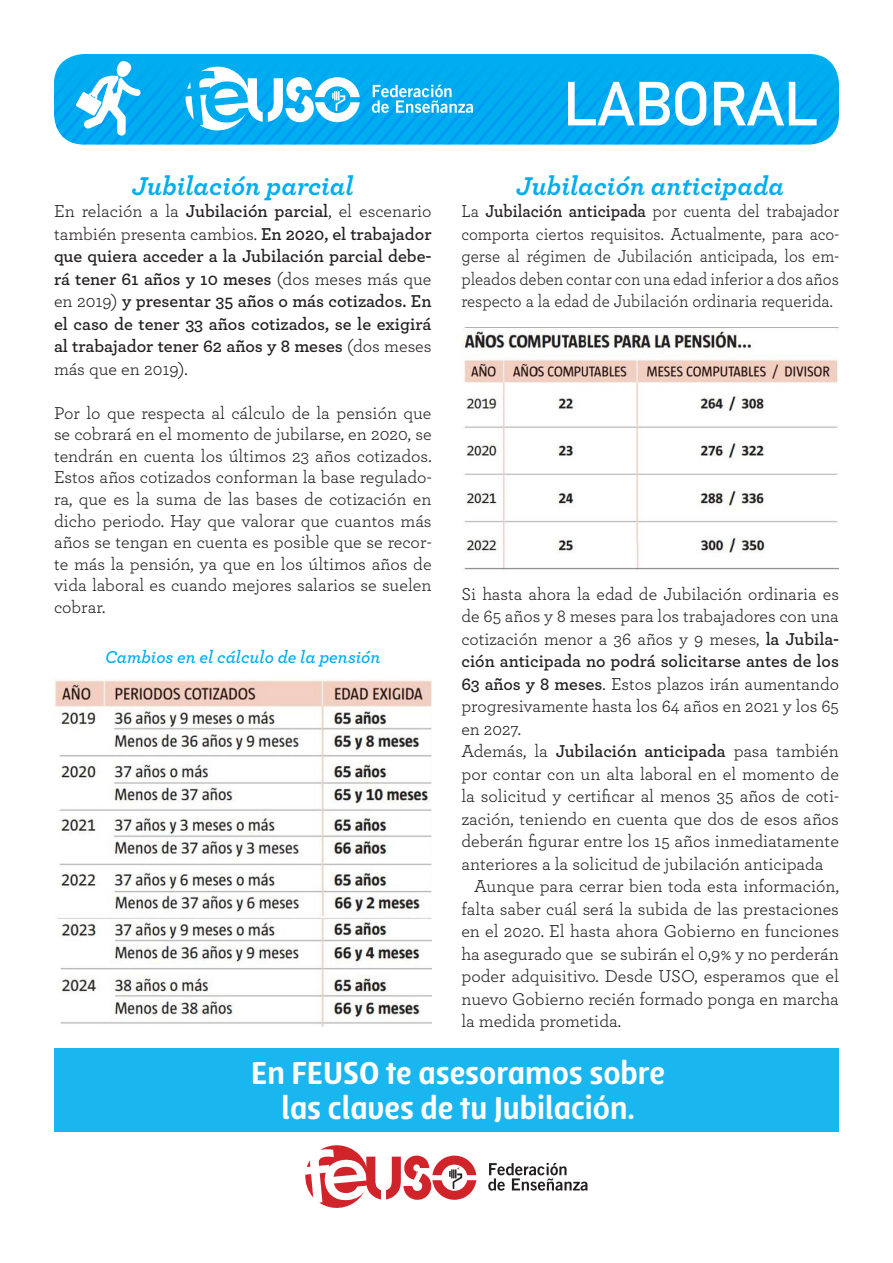
<style>
.page{position:relative;width:893px;height:1263px;background:#fff}
.page>*{position:absolute;margin:0;border:0;box-sizing:border-box;transform-origin:0 0}
.t1{font:700 61.2px "DIN Alternate";color:#fff}
.t2{font:800 33.75px "Lolita";color:#fff}
.t3{font:italic 700 27px "Archer Pro";color:#00aeef}
.t4{font:18px/22.5px "Archer Pro";color:#231f20;text-align:justify}
.t5{font:600 18px/22.5px "Archer Pro";color:#231f20;text-align:justify}
.t6{font:18px/22.5px "Archer Pro";color:#231f20;text-align:justify;scale:.94 1}
.t7{font:italic 600 18px "Archer Pro";color:#00aeef}
.s1{font-weight:400}
.s2{font-weight:600}
</style>
<div class="page">
<svg style="left:54px;top:54px;width:785px;height:91px;background:#1bb3f1"></svg>
<img style="left:54px;top:678px;width:378px;height:349px">
<img style="left:461px;top:327px;width:378px;height:243px">
<div style="left:54px;top:1048px;width:785px;height:84px;background:#1ab6f0"></div>
<svg style="left:488px;top:1163px;width:100px;height:28px"></svg>
<svg style="left:305px;top:1145px;width:171px;height:63px"></svg>
<p class="t3" style="left:132px;top:164px;width:224px">Jubilación parcial</p>
<p class="t5" style="left:54px;top:199px;width:379px"><span class="s1">En relación a la</span> Jubilación parcial<span class="s1">, el escenario también presenta cambios.</span> En 2020, el trabajador que quiera acceder a la Jubilación parcial debe&shy;rá tener 61 años y 10 meses <span class="s1">(dos meses más que en 2019)</span> y presentar 35 años o más cotizados. En el caso de tener 33 años cotizados, se le exigirá al trabajador tener 62 años y 8 meses <span class="s1">(dos meses más que en 2019).</span></p>
<p class="t4" style="left:54px;top:401px;width:379px;line-height:21.6px">Por lo que respecta al cálculo de la pensión que se cobrará en el momento de jubilarse, en 2020, se tendrán en cuenta los últimos 23 años cotizados.<br>Estos años cotizados conforman la base regulado&shy;ra, que es la suma de las bases de cotización en dicho periodo. Hay que valorar que cuantos más años se tengan en cuenta es posible que se recor&shy;te más la pensión, ya que en los últimos años de vida laboral es cuando mejores salarios se suelen cobrar.</p>
<p class="t7" style="left:105px;top:643px;width:277px">Cambios en el cálculo de la pensión</p>
<p class="t1" style="left:563px;top:57px;width:256px">LABORAL</p>
<p class="t3" style="left:516px;top:164px;width:269px">Jubilación anticipada</p>
<p class="t6" style="left:461px;top:199px;width:403px">La <span class="s2">Jubilación anticipada</span> por cuenta del trabajador comporta ciertos requisitos. Actualmente, para aco&shy;gerse al régimen de Jubilación anticipada, los em&shy;pleados deben contar con una edad inferior a dos años respecto a la edad de Jubilación ordinaria requerida.</p>
<p class="t4" style="left:461px;top:581px;width:379px">Si hasta ahora la edad de Jubilación ordinaria es de 65 años y 8 meses para los trabajadores con una cotización menor a 36 años y 9 meses, <span class="s2">la Jubila&shy;ción anticipada no podrá solicitarse antes de los 63 años y 8 meses</span>. Estos plazos irán aumentando progresivamente hasta los 64 años en 2021 y los 65 en 2027.</p>
<p class="t4" style="left:461px;top:739px;width:379px">Además, la <span class="s2">Jubilación anticipada</span> pasa también por contar con un alta laboral en el momento de la solicitud y certificar al menos 35 años de coti&shy;zación, teniendo en cuenta que dos de esos años deberán figurar entre los 15 años inmediatamente anteriores a la solicitud de jubilación anticipada</p>
<p class="t4" style="left:461px;top:874px;width:379px;text-indent:13px">Aunque para cerrar bien toda esta información, falta saber cuál será la subida de las prestaciones en el 2020. El hasta ahora Gobierno en funciones ha asegurado que se subirán el 0,9% y no perderán poder adquisitivo. Desde USO, esperamos que el nuevo Gobierno recién formado ponga en marcha la medida prometida.</p>
<p class="t2" style="left:251px;top:1054px;width:415px">En FEUSO te asesoramos sobre</p>
<p class="t2" style="left:281px;top:1089px;width:355px">las claves de tu Jubilación.</p>
</div>
